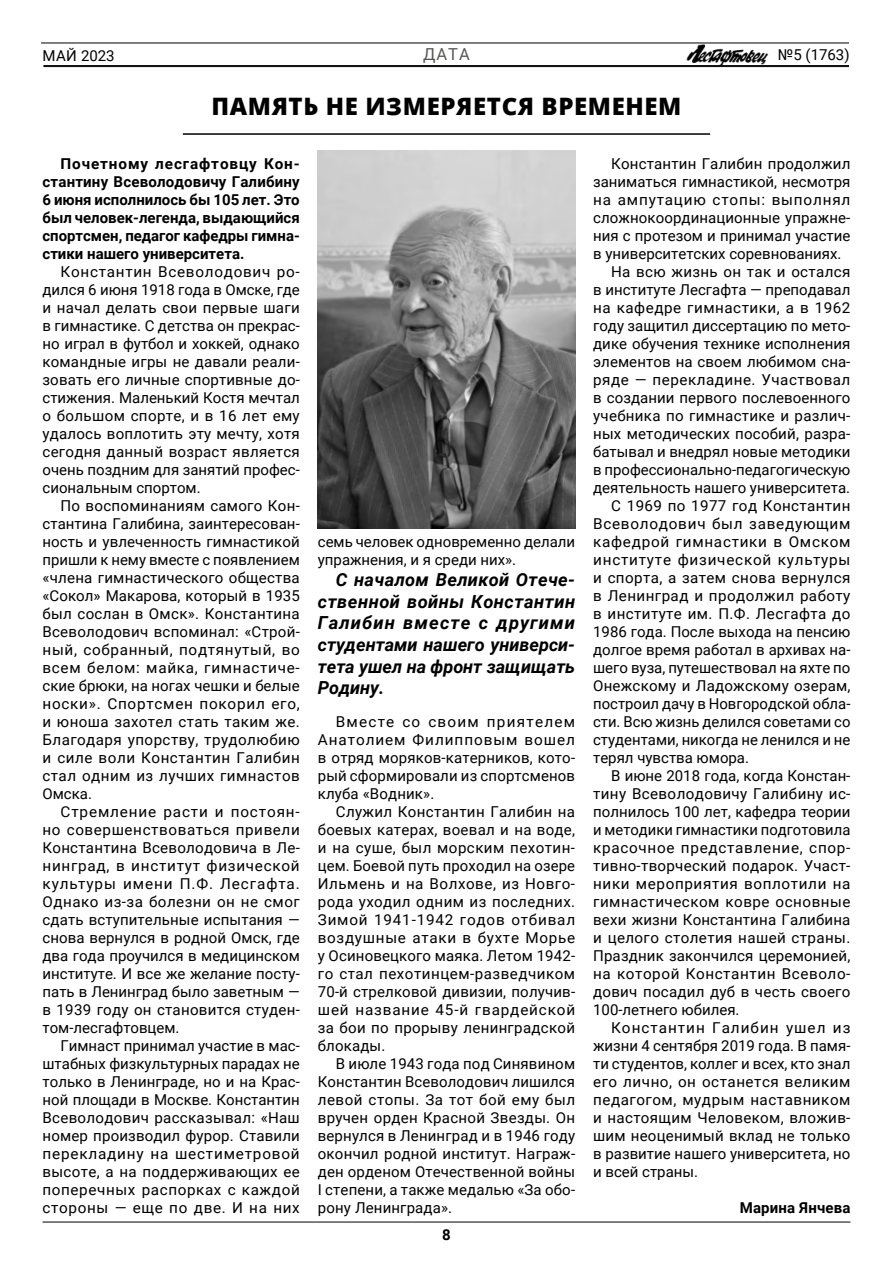
<style>
.page{position:relative;width:893px;height:1263px;background:#fff}
.page>*{position:absolute;margin:0;border:0;box-sizing:border-box;transform-origin:0 0}
.t1{font:800 24px "Open Sans";letter-spacing:.025em;color:#000}
.t2{font:italic 700 18px/21.6px "Roboto";color:#000;text-align:justify}
.t3{font:16.5px "Roboto";color:#575756}
.t4{font:15px/18px "Roboto";letter-spacing:.01em;color:#000;text-align:justify}
.t5{font:700 15px/18px "Roboto";color:#000;text-align:justify}
.t6{font:15px "Roboto";letter-spacing:.035em;color:#000}
.t7{font:15px "Roboto";letter-spacing:.05em;color:#000}
.t8{font:15px "Roboto";letter-spacing:.045em;color:#000}
.t9{font:15px "Roboto";letter-spacing:.04em;color:#000}
.t10{font:15px "Roboto";letter-spacing:.03em;color:#000}
.t11{font:15px "Roboto";letter-spacing:.065em;color:#000}
</style>
<div class="page">
<hr style="left:183px;top:133px;width:527px;height:2px;background:#000">
<hr style="left:43px;top:65px;width:806px;height:1px;background:#000">
<hr style="left:43px;top:66px;width:806px;height:1px;background:#000">
<hr style="left:41px;top:43px;width:808px;height:1px;background:#000">
<img style="left:687px;top:44px;width:81px;height:21px">
<hr style="left:43px;top:1222px;width:807px;height:1px;background:#000">
<img style="left:318px;top:151px;width:257px;height:378px">
<p class="t4" style="left:42px;top:46px;width:74px">МАЙ 2023</p>
<p class="t4" style="left:778px;top:45px;width:73px">№5 (1763)</p>
<p class="t3" style="left:423px;top:43px;width:48px">ДАТА</p>
<h1 class="t1" style="left:212px;top:88px;width:471px">ПАМЯТЬ НЕ ИЗМЕРЯЕТСЯ ВРЕМЕНЕМ</h1>
<p class="t5" style="left:43px;top:154px;width:259px;text-indent:18px">Почетному лесгафтовцу Кон&shy;стантину Всеволодовичу Галибину 6 июня исполнилось бы 105 лет. Это был человек-легенда, выдающийся спортсмен, педагог кафедры гимна&shy;стики нашего университета.</p>
<p class="t4" style="left:43px;top:262px;width:259px;text-indent:18px">Константин Всеволодович ро&shy;дился 6 июня 1918 года в Омске, где и начал делать свои первые шаги в гимнастике. С детства он прекрас&shy;но играл в футбол и хоккей, однако командные игры не давали реали&shy;зовать его личные спортивные до&shy;стижения. Маленький Костя мечтал о большом спорте, и в 16 лет ему удалось воплотить эту мечту, хотя сегодня данный возраст является очень поздним для занятий профес&shy;сиональным спортом.</p>
<p class="t4" style="left:43px;top:496px;width:259px;text-indent:18px">По воспоминаниям самого Кон&shy;стантина Галибина, заинтересован&shy;ность и увлеченность гимнастикой пришли к нему вместе с появлением «члена гимнастического общества «Сокол» Макарова, который в 1935 был сослан в Омск». Константина Всеволодович вспоминал: «Строй&shy;ный, собранный, подтянутый, во всем белом: майка, гимнастиче&shy;ские брюки, на ногах чешки и белые носки». Спортсмен покорил его, и юноша захотел стать таким же.<br>Благодаря упорству, трудолюбию и силе воли Константин Галибин стал одним из лучших гимнастов Омска.</p>
<p class="t4" style="left:43px;top:802px;width:259px;text-indent:18px">Стремление расти и постоян&shy;но совершенствоваться привели Константина Всеволодовича в Ле&shy;нинград, в институт физической культуры имени П.Ф. Лесгафта.<br>Однако из-за болезни он не смог сдать вступительные испытания — снова вернулся в родной Омск, где два года проучился в медицинском институте. И все же желание посту&shy;пать в Ленинград было заветным — в 1939 году он становится студен&shy;том-лесгафтовцем.</p>
<p class="t4" style="left:43px;top:1036px;width:259px;text-indent:18px">Гимнаст принимал участие в мас&shy;штабных физкультурных парадах не только в Ленинграде, но и на Крас&shy;ной площади в Москве. Константин Всеволодович рассказывал: «Наш номер производил фурор. Ставили перекладину на шестиметровой высоте, а на поддерживающих ее поперечных распорках с каждой стороны — еще по две. И на них</p>
<p class="t4" style="left:318px;top:532px;width:259px">семь человек одновременно делали упражнения, и я среди них».</p>
<p class="t2" style="left:318px;top:568px;width:259px;text-indent:18px">С началом Великой Отече&shy;ственной войны Константин Галибин вместе с другими студентами нашего универси&shy;тета ушел на фронт защищать Родину.</p>
<p class="t4" style="left:318px;top:712px;width:259px;text-indent:18px">Вместе со своим приятелем Анатолием Филипповым вошел в отряд моряков-катерников, кото&shy;рый сформировали из спортсменов клуба «Водник».</p>
<p class="t4" style="left:318px;top:802px;width:259px;text-indent:18px">Служил Константин Галибин на боевых катерах, воевал и на воде, и на суше, был морским пехотин&shy;цем. Боевой путь проходил на озере Ильмень и на Волхове, из Новго&shy;рода уходил одним из последних.<br>Зимой 1941-1942 годов отбивал воздушные атаки в бухте Морье у Осиновецкого маяка. Летом 1942- го стал пехотинцем-разведчиком 70-й стрелковой дивизии, получив&shy;шей название 45-й гвардейской за бои по прорыву ленинградской блокады.</p>
<p class="t4" style="left:318px;top:1054px;width:259px;text-indent:18px">В июле 1943 года под Синявином Константин Всеволодович лишился левой стопы. За тот бой ему был вручен орден Красной Звезды. Он вернулся в Ленинград и в 1946 году окончил родной институт. Награж&shy;ден орденом Отечественной войны I степени, а также медалью «За обо&shy;рону Ленинграда».</p>
<p class="t5" style="left:442px;top:1225px;width:10px">8</p>
<p class="t4" style="left:611px;top:154px;width:241px">Константин Галибин продолжил</p>
<p class="t4" style="left:593px;top:172px;width:259px">заниматься гимнастикой, несмотря</p>
<p class="t7" style="left:593px;top:189px;width:259px">на ампутацию стопы: выполнял</p>
<p class="t4" style="left:593px;top:208px;width:259px">сложнокоординационные упражне-</p>
<p class="t4" style="left:593px;top:226px;width:259px">ния с протезом и принимал участие</p>
<p class="t4" style="left:593px;top:244px;width:250px">в университетских соревнованиях.</p>
<p class="t4" style="left:611px;top:262px;width:241px">На всю жизнь он так и остался</p>
<p class="t4" style="left:593px;top:280px;width:259px">в институте Лесгафта — преподавал</p>
<p class="t6" style="left:593px;top:297px;width:259px">на кафедре гимнастики, а в 1962</p>
<p class="t4" style="left:593px;top:316px;width:259px">году защитил диссертацию по мето-</p>
<p class="t4" style="left:593px;top:334px;width:259px">дике обучения технике исполнения</p>
<p class="t4" style="left:593px;top:352px;width:259px">элементов на своем любимом сна-</p>
<p class="t6" style="left:593px;top:369px;width:259px">ряде — перекладине. Участвовал</p>
<p class="t4" style="left:593px;top:388px;width:259px">в создании первого послевоенного</p>
<p class="t4" style="left:593px;top:406px;width:259px">учебника по гимнастике и различ-</p>
<p class="t4" style="left:593px;top:424px;width:259px">ных методических пособий, разра-</p>
<p class="t4" style="left:593px;top:442px;width:259px">батывал и внедрял новые методики</p>
<p class="t4" style="left:593px;top:460px;width:259px">в профессионально-педагогическую</p>
<p class="t4" style="left:593px;top:478px;width:259px">деятельность нашего университета.</p>
<p class="t4" style="left:611px;top:496px;width:241px">С 1969 по 1977 год Константин</p>
<p class="t7" style="left:593px;top:513px;width:259px">Всеволодович был заведующим</p>
<p class="t8" style="left:593px;top:531px;width:259px">кафедрой гимнастики в Омском</p>
<p class="t7" style="left:593px;top:549px;width:259px">институте физической культуры</p>
<p class="t4" style="left:593px;top:568px;width:259px">и спорта, а затем снова вернулся</p>
<p class="t10" style="left:593px;top:585px;width:259px">в Ленинград и продолжил работу</p>
<p class="t4" style="left:593px;top:604px;width:259px">в институте им. П.Ф. Лесгафта до</p>
<p class="t4" style="left:593px;top:622px;width:259px">1986 года. После выхода на пенсию</p>
<p class="t4" style="left:593px;top:640px;width:259px">долгое время работал в архивах на-</p>
<p class="t4" style="left:593px;top:658px;width:259px">шего вуза, путешествовал на яхте по</p>
<p class="t4" style="left:593px;top:676px;width:259px">Онежскому и Ладожскому озерам,</p>
<p class="t4" style="left:593px;top:694px;width:259px">построил дачу в Новгородской обла-</p>
<p class="t4" style="left:593px;top:712px;width:259px">сти. Всю жизнь делился советами со</p>
<p class="t4" style="left:593px;top:730px;width:259px">студентами, никогда не ленился и не</p>
<p class="t4" style="left:593px;top:748px;width:157px">терял чувства юмора.</p>
<p class="t4" style="left:611px;top:766px;width:241px">В июне 2018 года, когда Констан-</p>
<p class="t4" style="left:593px;top:784px;width:259px">тину Всеволодовичу Галибину ис-</p>
<p class="t4" style="left:593px;top:802px;width:259px">полнилось 100 лет, кафедра теории</p>
<p class="t4" style="left:593px;top:820px;width:259px">и методики гимнастики подготовила</p>
<p class="t8" style="left:593px;top:837px;width:259px">красочное представление, спор-</p>
<p class="t4" style="left:593px;top:856px;width:259px">тивно-творческий подарок. Участ-</p>
<p class="t9" style="left:593px;top:873px;width:259px">ники мероприятия воплотили на</p>
<p class="t6" style="left:593px;top:891px;width:259px">гимнастическом ковре основные</p>
<p class="t4" style="left:593px;top:910px;width:259px">вехи жизни Константина Галибина</p>
<p class="t4" style="left:593px;top:928px;width:259px">и целого столетия нашей страны.</p>
<p class="t4" style="left:593px;top:946px;width:259px">Праздник закончился церемонией,</p>
<p class="t9" style="left:593px;top:963px;width:259px">на которой Константин Всеволо-</p>
<p class="t4" style="left:593px;top:982px;width:259px">дович посадил дуб в честь своего</p>
<p class="t4" style="left:593px;top:1000px;width:148px">100-летнего юбилея.</p>
<p class="t11" style="left:611px;top:1017px;width:241px">Константин Галибин ушел из</p>
<p class="t4" style="left:593px;top:1036px;width:259px">жизни 4 сентября 2019 года. В памя-</p>
<p class="t4" style="left:593px;top:1054px;width:259px">ти студентов, коллег и всех, кто знал</p>
<p class="t6" style="left:593px;top:1071px;width:259px">его лично, он останется великим</p>
<p class="t6" style="left:593px;top:1089px;width:259px">педагогом, мудрым наставником</p>
<p class="t4" style="left:593px;top:1108px;width:259px">и настоящим Человеком, вложив-</p>
<p class="t4" style="left:593px;top:1126px;width:259px">шим неоценимый вклад не только</p>
<p class="t4" style="left:593px;top:1144px;width:259px">в развитие нашего университета, но</p>
<p class="t4" style="left:593px;top:1162px;width:106px">и всей страны.</p>
<p class="t5" style="left:740px;top:1198px;width:112px">Марина Янчева</p>
</div>
